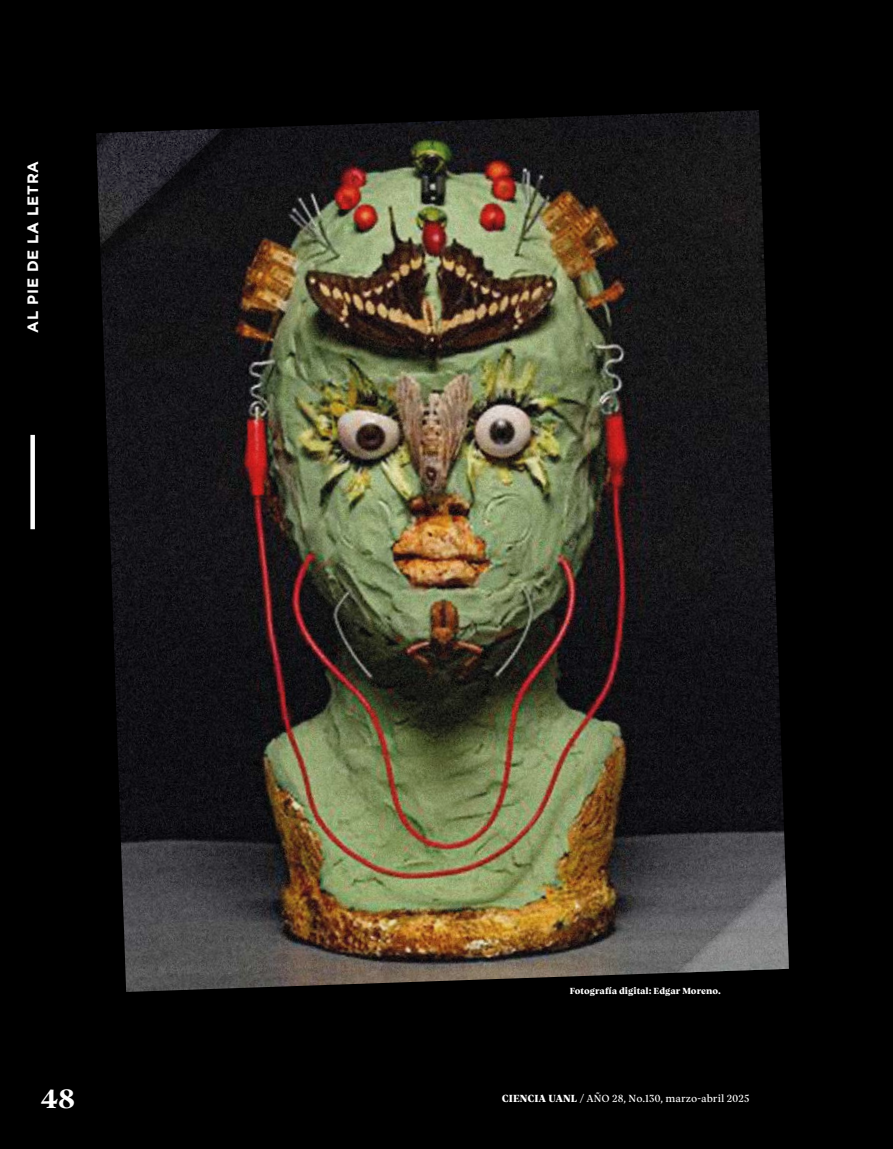
<style>
.page{position:relative;width:893px;height:1149px;background:#fff}
.page>*{position:absolute;margin:0;border:0;box-sizing:border-box;transform-origin:0 0}
.t1{font:700 27px "TRY Vesterbro";color:#fff;scale:1.1 1}
.t2{font:700 15px "Gotham";letter-spacing:.05em;color:#fff}
.t3{font:10.5px "TRY Vesterbro";color:#fff}
.t4{font:800 9px "TRY Vesterbro";color:#fff}
.s1{font-weight:800}
</style>
<div class="page">
<div style="left:0;top:0;width:893px;height:1148px;background:#000"></div>
<div style="left:30px;top:435px;width:5px;height:94px;background:#fff"></div>
<img style="left:102px;top:110px;width:681px;height:881px">
<svg style="left:631px;top:806px;width:158px;height:185px;background:#48484b"></svg>
<div style="left:14px;top:55px;width:251px;height:244px;background:#000;opacity:.75"></div>
<svg style="left:14px;top:55px;width:244px;height:235px"></svg>
<h2 class="t2" style="left:24px;top:333px;width:173px;rotate:-90deg">AL PIE DE LA LETRA</h2>
<p class="t4" style="left:570px;top:984px;width:153px">Fotografía digital: Edgar Moreno.</p>
<h1 class="t1" style="left:41px;top:1080px;width:33px">48</h1>
<p class="t3" style="left:502px;top:1091px;width:249px"><span class="s1">CIENCIA UANL /</span> AÑO 28, No.130, marzo-abril 2025</p>
</div>
